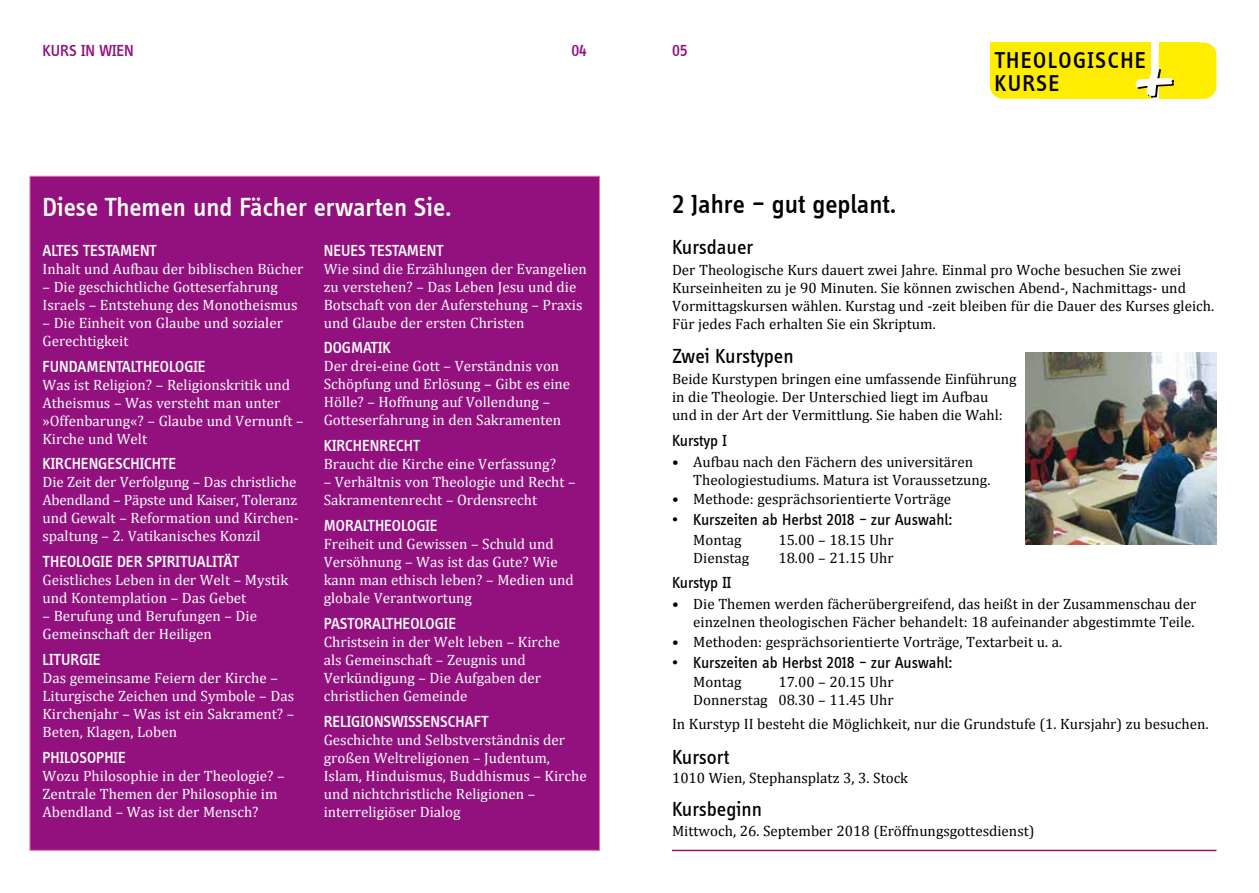
<style>
.page{position:relative;width:1259px;height:893px;background:#fff}
.page>*{position:absolute;margin:0;border:0;box-sizing:border-box;transform-origin:0 0}
.t1{font:500 27px "Info Disp";color:#fff}
.t2{font:500 27px "Info Disp";color:#000}
.t3{font:500 23.55px/23.5px "Info Disp";letter-spacing:.06em;color:#000}
.t4{font:21px "Info Disp";color:#000}
.t5{font:500 16.5px "Info Disp";color:#fff}
.t6{font:16.5px "Info Disp";color:#000}
.t7{font:500 16.5px "Info Disp";color:#93117e}
.t8{font:15px/18px "Cambria";color:#fff}
.t9{font:15px/18px "Cambria";color:#000}
</style>
<div class="page">
<hr style="left:672px;top:850px;width:544px;height:1px;background:#93117e">
<div style="left:990px;top:43px;width:160px;height:56px;background:#ffed00;border-radius:13px"></div>
<div style="left:1158px;top:43px;width:58px;height:56px;background:#ffed00;border-radius:13px"></div>
<div style="left:1158px;top:43px;width:41px;height:56px;background:#ffed00"></div>
<svg style="left:1135px;top:67px;width:39px;height:31px"></svg>
<div style="left:30px;top:176px;width:570px;height:674px;background:#93117e;border:1px solid #ea6ea3"></div>
<img style="left:1025px;top:353px;width:191px;height:191px">
<p class="t7" style="left:43px;top:41px;width:93px">KURS IN WIEN</p>
<p class="t7" style="left:571px;top:41px;width:17px">04</p>
<p class="t7" style="left:672px;top:41px;width:17px">05</p>
<h2 class="t3" style="left:994px;top:48px;width:153px">THEOLOGISCHE<br>KURSE</h2>
<h1 class="t1" style="left:43px;top:192px;width:410px">Diese Themen und Fächer erwarten Sie.</h1>
<h1 class="t2" style="left:672px;top:189px;width:226px">2 Jahre – gut geplant.</h1>
<h3 class="t4" style="left:672px;top:234px;width:83px">Kursdauer</h3>
<p class="t9" style="left:672px;top:260px;width:543px">Der Theologische Kurs dauert zwei Jahre. Einmal pro Woche besuchen Sie zwei Kurseinheiten zu je 90 Minuten. Sie können zwischen Abend-, Nachmittags- und Vormittagskursen wählen. Kurstag und -zeit bleiben für die Dauer des Kurses gleich.<br>Für jedes Fach erhalten Sie ein Skriptum.</p>
<h3 class="t4" style="left:672px;top:343px;width:123px">Zwei Kurstypen</h3>
<p class="t9" style="left:672px;top:370px;width:346px">Beide Kurstypen bringen eine umfassende Einführung in die Theologie. Der Unterschied liegt im Aufbau und in der Art der Vermittlung. Sie haben die Wahl:</p>
<p class="t6" style="left:672px;top:430px;width:56px">Kurstyp I</p>
<p class="t9" style="left:693px;top:452px;width:299px;text-indent:-21px">• Aufbau nach den Fächern des universitären<br>Theologiestudiums. Matura ist Voraussetzung.</p>
<p class="t9" style="left:672px;top:490px;width:281px">• Methode: gesprächsorientierte Vorträge</p>
<p class="t6" style="left:672px;top:510px;width:282px">• Kurszeiten ab Herbst 2018 – zur Auswahl:</p>
<p class="t9" style="left:693px;top:530px;width:50px">Montag</p>
<p class="t9" style="left:778px;top:530px;width:117px">15.00 – 18.15 Uhr</p>
<p class="t9" style="left:693px;top:548px;width:58px">Dienstag</p>
<p class="t9" style="left:778px;top:548px;width:117px">18.00 – 21.15 Uhr</p>
<p class="t6" style="left:672px;top:573px;width:61px">Kurstyp II</p>
<p class="t9" style="left:672px;top:595px;width:526px;text-align:right">• Die Themen werden fächerübergreifend, das heißt in der Zusammenschau der einzelnen theologischen Fächer behandelt: 18 aufeinander abgestimmte Teile.</p>
<p class="t9" style="left:672px;top:632px;width:392px">• Methoden: gesprächsorientierte Vorträge, Textarbeit u. a.</p>
<p class="t6" style="left:672px;top:652px;width:282px">• Kurszeiten ab Herbst 2018 – zur Auswahl:</p>
<p class="t9" style="left:693px;top:673px;width:50px">Montag</p>
<p class="t5" style="left:43px;top:241px;width:115px">ALTES TESTAMENT</p>
<p class="t8" style="left:43px;top:259px;width:262px">Inhalt und Aufbau der biblischen Bücher</p>
<p class="t8" style="left:43px;top:277px;width:257px">– Die geschichtliche Gotteserfahrung<br>Israels – Entstehung des Monotheismus</p>
<p class="t8" style="left:43px;top:313px;width:242px">– Die Einheit von Glaube und sozialer<br>Gerechtigkeit</p>
<p class="t5" style="left:43px;top:357px;width:165px">FUNDAMENTALTHEOLOGIE</p>
<p class="t8" style="left:43px;top:375px;width:263px">Was ist Religion? – Religionskritik und<br>Atheismus – Was versteht man unter »Offenbarung«? – Glaube und Vernunft –<br>Kirche und Welt</p>
<p class="t5" style="left:43px;top:455px;width:135px">KIRCHENGESCHICHTE</p>
<p class="t8" style="left:43px;top:473px;width:256px;text-align:justify">Die Zeit der Verfolgung – Das christliche Abendland – Päpste und Kaiser, Toleranz und Gewalt – Reformation und Kirchen&shy;spaltung – 2. Vatikanisches Konzil</p>
<p class="t5" style="left:43px;top:553px;width:198px">THEOLOGIE DER SPIRITUALITÄT</p>
<p class="t8" style="left:43px;top:571px;width:247px">Geistliches Leben in der Welt – Mystik und Kontemplation – Das Gebet</p>
<p class="t8" style="left:43px;top:607px;width:216px">– Berufung und Berufungen – Die<br>Gemeinschaft der Heiligen</p>
<p class="t5" style="left:43px;top:650px;width:60px">LITURGIE</p>
<p class="t8" style="left:43px;top:669px;width:253px">Das gemeinsame Feiern der Kirche –<br>Liturgische Zeichen und Symbole – Das<br>Kirchenjahr – Was ist ein Sakrament? –<br>Beten, Klagen, Loben</p>
<p class="t5" style="left:43px;top:748px;width:85px">PHILOSOPHIE</p>
<p class="t8" style="left:43px;top:767px;width:244px">Wozu Philosophie in der Theologie? –<br>Zentrale Themen der Philosophie im<br>Abendland – Was ist der Mensch?</p>
<p class="t5" style="left:324px;top:241px;width:121px">NEUES TESTAMENT</p>
<p class="t8" style="left:324px;top:259px;width:265px">Wie sind die Erzählungen der Evangelien zu verstehen? – Das Leben Jesu und die Botschaft von der Auferstehung – Praxis und Glaube der ersten Christen</p>
<p class="t5" style="left:324px;top:338px;width:69px">DOGMATIK</p>
<p class="t8" style="left:324px;top:357px;width:248px">Der drei-eine Gott – Verständnis von Schöpfung und Erlösung – Gibt es eine Hölle? – Hoffnung auf Vollendung – Gotteserfahrung in den Sakramenten</p>
<p class="t5" style="left:324px;top:436px;width:98px">KIRCHENRECHT</p>
<p class="t8" style="left:324px;top:455px;width:234px">Braucht die Kirche eine Verfassung?</p>
<p class="t8" style="left:324px;top:473px;width:253px">– Verhältnis von Theologie und Recht –<br>Sakramentenrecht – Ordensrecht</p>
<p class="t5" style="left:324px;top:517px;width:115px">MORALTHEOLOGIE</p>
<p class="t8" style="left:324px;top:535px;width:251px">Freiheit und Gewissen – Schuld und<br>Versöhnung – Was ist das Gute? Wie kann man ethisch leben? – Medien und globale Verantwortung</p>
<p class="t5" style="left:324px;top:614px;width:134px">PASTORALTHEOLOGIE</p>
<p class="t8" style="left:324px;top:633px;width:238px">Christsein in der Welt leben – Kirche als Gemeinschaft – Zeugnis und<br>Verkündigung – Die Aufgaben der christlichen Gemeinde</p>
<p class="t5" style="left:324px;top:712px;width:166px">RELIGIONSWISSENSCHAFT</p>
<p class="t8" style="left:324px;top:731px;width:264px">Geschichte und Selbstverständnis der großen Weltreligionen – Judentum, Islam, Hinduismus, Buddhismus – Kirche und nichtchristliche Religionen – interreligiöser Dialog</p>
<p class="t9" style="left:693px;top:673px;width:202px;text-align:right">17.00 – 20.15 Uhr<br>Donnerstag 08.30 – 11.45 Uhr</p>
<p class="t9" style="left:672px;top:715px;width:538px">In Kurstyp II besteht die Möglichkeit, nur die Grundstufe (1. Kursjahr) zu besuchen.</p>
<h3 class="t4" style="left:672px;top:744px;width:59px">Kursort</h3>
<p class="t9" style="left:672px;top:769px;width:238px">1010 Wien, Stephansplatz 3, 3. Stock</p>
<h3 class="t4" style="left:672px;top:796px;width:92px">Kursbeginn</h3>
<p class="t9" style="left:672px;top:821px;width:364px">Mittwoch, 26. September 2018 (Eröffnungsgottesdienst)</p>
</div>
